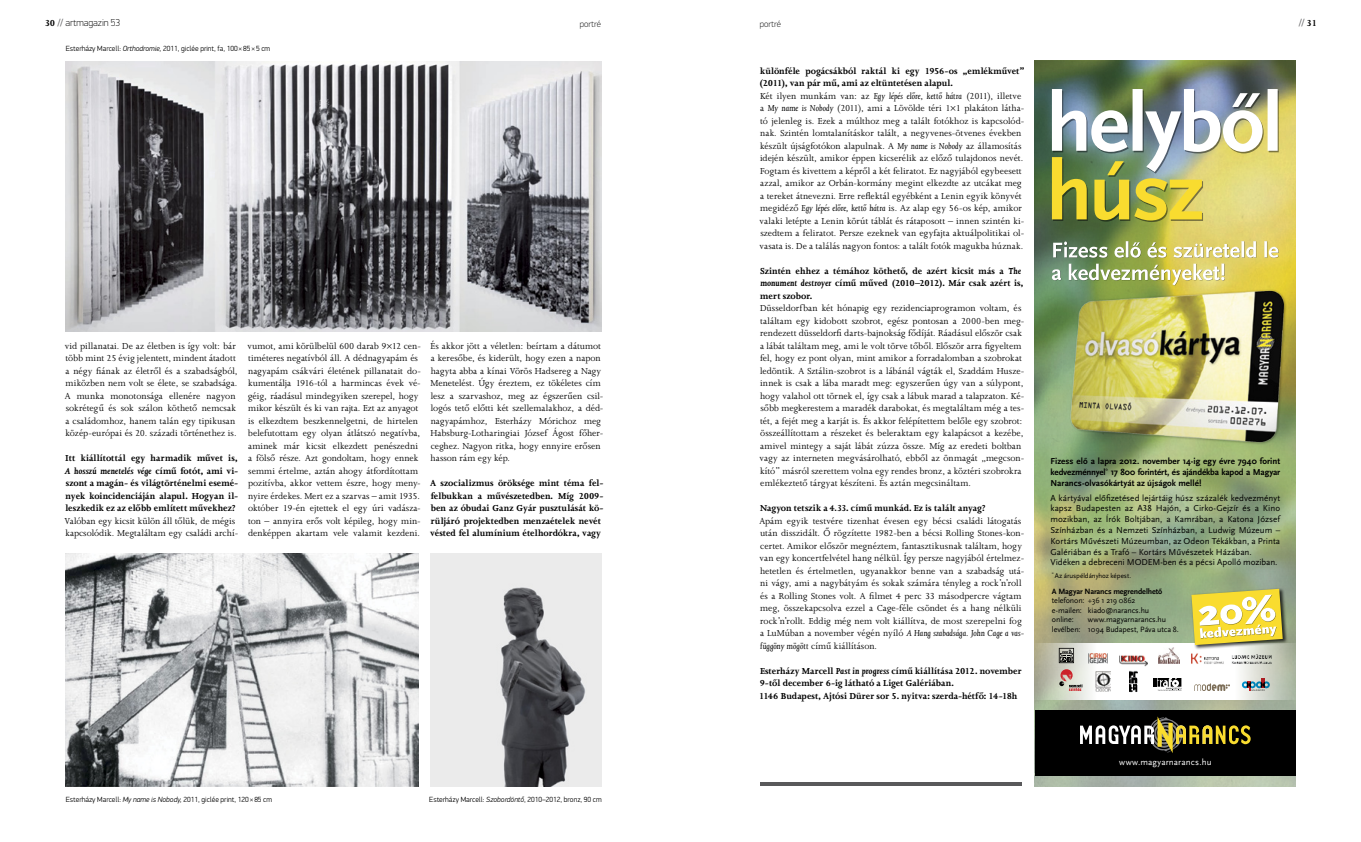
<style>
.page{position:relative;width:1361px;height:842px;background:#fff}
.page>*{position:absolute;margin:0;border:0;box-sizing:border-box;transform-origin:0 0}
.t1{font:10px/12.5px "Joanna CE";letter-spacing:.005em;color:#000}
.t2{font:700 10px/12.5px "Joanna CE";letter-spacing:.005em;color:#000}
.t3{font:100 10px "PF Din Display Pro";color:#000}
.t4{font:10px "PF Din Display Pro";color:#59595b}
.t5{font:9px/10.8px "Scala Sans Pro";color:#000}
.t6{font:700 9px/10.8px "Scala Sans Pro";color:#000;text-align:justify}
.t7{font:9px "Scala Sans Pro";letter-spacing:.01em;color:#fff}
.t8{font:100 9px "PF Din Display Pro";color:#000}
.t9{font:8px/9.6px "Scala Sans Pro";letter-spacing:-.01em;color:#000}
.t10{font:700 8px "Scala Sans Pro";letter-spacing:-.015em;color:#000}
.t11{font:300 7.5px "PF Din Display Pro";color:#000}
.t12{font:7px "Scala Sans Pro";letter-spacing:-.005em;color:#000}
.s1{font-family:"Joanna CE";font-weight:700}
.s2{font-weight:400;color:#59595b}
.s3{font-family:"Joanna CE";font-weight:700;color:#000}
.s4{font-style:italic}
.s5{font-weight:700}
.s6{font-weight:700;font-style:italic}
</style>
<div class="page">
<img style="left:1035px;top:61px;width:260px;height:725px">
<div style="left:1035px;top:710px;width:260px;height:66px;background:#000"></div>
<svg style="left:1080px;top:716px;width:170px;height:37px"></svg>
<img style="left:1052px;top:89px;width:226px;height:133px">
<div style="left:1069px;top:289px;width:226px;height:196px;background:#000;opacity:.5"></div>
<img style="left:1063px;top:283px;width:226px;height:165px">
<svg style="left:1035px;top:643px;width:130px;height:57px"></svg>
<svg style="left:1165px;top:643px;width:130px;height:57px"></svg>
<svg style="left:1242px;top:679px;width:27px;height:12px"></svg>
<img style="left:1095px;top:671px;width:15px;height:20px">
<svg style="left:1153px;top:678px;width:28px;height:13px"></svg>
<svg style="left:1059px;top:669px;width:23px;height:22px"></svg>
<img style="left:1125px;top:668px;width:15px;height:26px">
<svg style="left:1194px;top:683px;width:36px;height:8px"></svg>
<svg style="left:1059px;top:648px;width:15px;height:15px"></svg>
<img style="left:1158px;top:648px;width:21px;height:15px">
<img style="left:1119px;top:655px;width:28px;height:11px">
<img style="left:1088px;top:651px;width:20px;height:13px">
<img style="left:1188px;top:653px;width:37px;height:11px">
<img style="left:1231px;top:654px;width:41px;height:9px">
<div style="left:1190px;top:588px;width:102px;height:66px;background:#000;opacity:.75"></div>
<svg style="left:1191px;top:589px;width:91px;height:56px"></svg>
<img style="left:1052px;top:241px;width:226px;height:45px">
<img style="left:65px;top:554px;width:353px;height:232px">
<hr style="left:760px;top:783px;width:262px;height:3px;background:#59595b">
<img style="left:65px;top:61px;width:536px;height:271px">
<img style="left:430px;top:554px;width:171px;height:232px">
<p class="t3" style="left:44px;top:17px;width:77px"><span class="s1">30</span> <span class="s2">//</span> artmagazin 53</p>
<p class="t4" style="left:1298px;top:17px;width:20px">// <span class="s3">31</span></p>
<p class="t8" style="left:580px;top:18px;width:23px">portré</p>
<p class="t8" style="left:760px;top:18px;width:23px">portré</p>
<p class="t11" style="left:66px;top:44px;width:206px">Esterházy Marcell: <span class="s4">Orthodromie,</span> 2011, giclée print, fa, 100 × 85 × 5 cm</p>
<p class="t1" style="left:65px;top:339px;width:174px">vid pillanatai. De az életben is így volt: bár több mint 25 évig jelentett, mindent átadott a négy fiának az életről és a szabadságból, miközben nem volt se élete, se szabadsága.<br>A munka monotonsága ellenére nagyon sokrétegű és sok szálon köthető nemcsak a családomhoz, hanem talán egy tipikusan közép-európai és 20. századi történethez is.</p>
<p class="t2" style="left:65px;top:452px;width:175px;text-align:justify">Itt kiállítottál egy harmadik művet is, <span class="s4">A hosszú menetelés vége</span> című fotót, ami vi&shy;szont a magán- és világtörténelmi esemé&shy;nyek koincidenciáján alapul. Hogyan il&shy;leszkedik ez az előbb említett művekhez?</p>
<p class="t1" style="left:65px;top:514px;width:175px">Valóban egy kicsit külön áll tőlük, de mégis kapcsolódik. Megtaláltam egy családi archí-</p>
<p class="t1" style="left:247px;top:339px;width:175px">vumot, ami körülbelül 600 darab 9×12 cen&shy;timéteres negatívból áll. A dédnagyapám és nagyapám csákvári életének pillanatait do&shy;kumentálja 1916-tól a harmincas évek vé&shy;géig, ráadásul mindegyiken szerepel, hogy mikor készült és ki van rajta. Ezt az anyagot is elkezdtem beszkennelgetni, de hirtelen belefutottam egy olyan átlátszó negatívba, aminek már kicsit elkezdett penészedni a fölső része. Azt gondoltam, hogy ennek semmi értelme, aztán ahogy átfordítottam pozitívba, akkor vettem észre, hogy meny&shy;nyire érdekes. Mert ez a szarvas – amit 1935. október 19-én ejtettek el egy úri vadásza&shy;ton – annyira erős volt képileg, hogy min&shy;denképpen akartam vele valamit kezdeni.</p>
<p class="t1" style="left:430px;top:339px;width:174px">És akkor jött a véletlen: beírtam a dátumot a keresőbe, és kiderült, hogy ezen a napon hagyta abba a kínai Vörös Hadsereg a Nagy Menetelést. Úgy éreztem, ez tökéletes cím lesz a szarvashoz, meg az égszerűen csil&shy;logós tető előtti két szellemalakhoz, a déd&shy;nagyapámhoz, Esterházy Mórichoz meg Habsburg-Lotharingiai József Ágost főher&shy;ceghez. Nagyon ritka, hogy ennyire erősen hasson rám egy kép.</p>
<p class="t2" style="left:430px;top:477px;width:175px">A szocializmus öröksége mint téma fel&shy;felbukkan a művészetedben. Míg 2009- ben az óbudai Ganz Gyár pusztulását kö&shy;rüljáró projektedben menzaételek nevét vésted fel alumínium ételhordókra, vagy</p>
<p class="t11" style="left:66px;top:795px;width:208px">Esterházy Marcell: <span class="s4">My name is Nobody,</span> 2011, giclée print, 120 × 85 cm</p>
<p class="t11" style="left:429px;top:795px;width:174px">Esterházy Marcell: <span class="s4">Szobordöntő</span>, 2010–2012, bronz, 90 cm</p>
<p class="t1" style="left:759px;top:64px;width:267px"><span class="s5">különféle pogácsákból raktál ki egy 1956-os „emlékművet” (2011), van pár mű, ami az eltüntetésen alapul.<br></span>Két ilyen munkám van: az <span class="s4">Egy lépés előre, kettő hátra</span> (2011), illetve a <span class="s4">My name is Nobody</span> (2011), ami a Lövölde téri 1×1 plakáton látha&shy;tó jelenleg is. Ezek a múlthoz meg a talált fotókhoz is kapcsolód&shy;nak. Szintén lomtalanításkor talált, a negyvenes-ötvenes években készült újságfotókon alapulnak. A <span class="s4">My name is Nobody</span> az államosítás idején készült, amikor éppen kicserélik az előző tulajdonos nevét.<br>Fogtam és kivettem a képről a két feliratot. Ez nagyjából egybeesett azzal, amikor az Orbán-kormány megint elkezdte az utcákat meg a tereket átnevezni. Erre reflektál egyébként a Lenin egyik könyvét megidéző <span class="s4">Egy lépés előre, kettő hátra</span> is. Az alap egy 56-os kép, amikor valaki letépte a Lenin körút táblát és rátaposott – innen szintén ki&shy;szedtem a feliratot. Persze ezeknek van egyfajta aktuálpolitikai ol&shy;vasata is. De a találás nagyon fontos: a talált fotók magukba húznak.</p>
<p class="t2" style="left:760px;top:264px;width:265px">Szintén ehhez a témához köthető, de azért kicsit más a <span class="s4">The monument destroyer</span> című műved (2010–2012). Már csak azért is, mert szobor.</p>
<p class="t1" style="left:759px;top:302px;width:266px">Düsseldorfban két hónapig egy rezidenciaprogramon voltam, és találtam egy kidobott szobrot, egész pontosan a 2000-ben meg&shy;rendezett düsseldorfi darts-bajnokság fődíját. Ráadásul először csak a lábát találtam meg, ami le volt törve tőből. Először arra figyeltem fel, hogy ez pont olyan, mint amikor a forradalomban a szobrokat ledöntik. A Sztálin-szobrot is a lábánál vágták el, Szaddám Husze&shy;innek is csak a lába maradt meg: egyszerűen úgy van a súlypont, hogy valahol ott törnek el, így csak a lábuk marad a talapzaton. Ké&shy;sőbb megkerestem a maradék darabokat, és megtaláltam még a tes&shy;tét, a fejét meg a karját is. És akkor felépítettem belőle egy szobrot: összeállítottam a részeket és beleraktam egy kalapácsot a kezébe, amivel mintegy a saját lábát zúzza össze. Míg az eredeti boltban vagy az interneten megvásárolható, ebből az önmagát „megcson&shy;kító” másról szerettem volna egy rendes bronz, a köztéri szobrokra emlékeztető tárgyat készíteni. És aztán megcsináltam.</p>
<p class="t1" style="left:759px;top:502px;width:266px"><span class="s5">Nagyon tetszik a</span> <span class="s6">4.33</span><span class="s5">. című munkád. Ez is talált anyag?<br></span>Apám egyik testvére tizenhat évesen egy bécsi családi látogatás után disszidált. Ő rögzítette 1982-ben a bécsi Rolling Stones-kon&shy;certet. Amikor először megnéztem, fantasztikusnak találtam, hogy van egy koncertfelvétel hang nélkül. Így persze nagyjából értelmez&shy;hetetlen és értelmetlen, ugyanakkor benne van a szabadság utá&shy;ni vágy, ami a nagybátyám és sokak számára tényleg a rock’n’roll és a Rolling Stones volt. A filmet 4 perc 33 másodpercre vágtam meg, összekapcsolva ezzel a Cage-féle csöndet és a hang nélküli rock’n’rollt. Eddig még nem volt kiállítva, de most szerepelni fog a LuMúban a november végén nyíló <span class="s4">A Hang szabadsága. John Cage a vas&shy;függöny mögött</span> című kiállításon.</p>
<p class="t2" style="left:759px;top:664px;width:264px">Esterházy Marcell <span class="s4">Past in progress</span> című kiállítása 2012. november<br>9-től december 6-ig látható a Liget Galériában.<br>1146 Budapest, Ajtósi Dürer sor 5. nyitva: szerda-hétfő: 14-18h</p>
<p class="t6" style="left:1050px;top:456px;width:231px">Fizess elő a lapra 2012. november 14-ig egy évre 7940 forint kedvezménnyel<sup>*</sup> 17 800 forintért, és ajándékba kapod a Magyar Narancs-olvasókártyát az újságok mellé!</p>
<p class="t5" style="left:1050px;top:492px;width:231px">A kártyával előfizetésed lejártáig húsz százalék kedvezményt kapsz Budapesten az A38 Hajón, a Cirko-Gejzír és a Kino mozikban, az Írók Boltjában, a Kamrában, a Katona József Színházban és a Nemzeti Színházban, a Ludwig Múzeum – Kortárs Művészeti Múzeumban, az Odeon Tékákban, a Printa Galériában és a Trafó – Kortárs Művészetek Házában.<br>Vidéken a debreceni MODEM-ben és a pécsi Apolló moziban.</p>
<p class="t10" style="left:1052px;top:586px;width:112px">A Magyar Narancs megrendelhető</p>
<p class="t9" style="left:1052px;top:596px;width:99px">telefonon: +36 1 219 0862 e-mailen: kiado@narancs.hu online:</p>
<p class="t12" style="left:1052px;top:571px;width:81px"><sup>*</sup> Az áruspéldányhoz képest.</p>
<p class="t9" style="left:1052px;top:615px;width:128px;text-indent:36px">www.magyarnarancs.hu levélben: 1094 Budapest, Páva utca 8.</p>
<p class="t7" style="left:1119px;top:757px;width:94px">www.magyarnarancs.hu</p>
</div>
